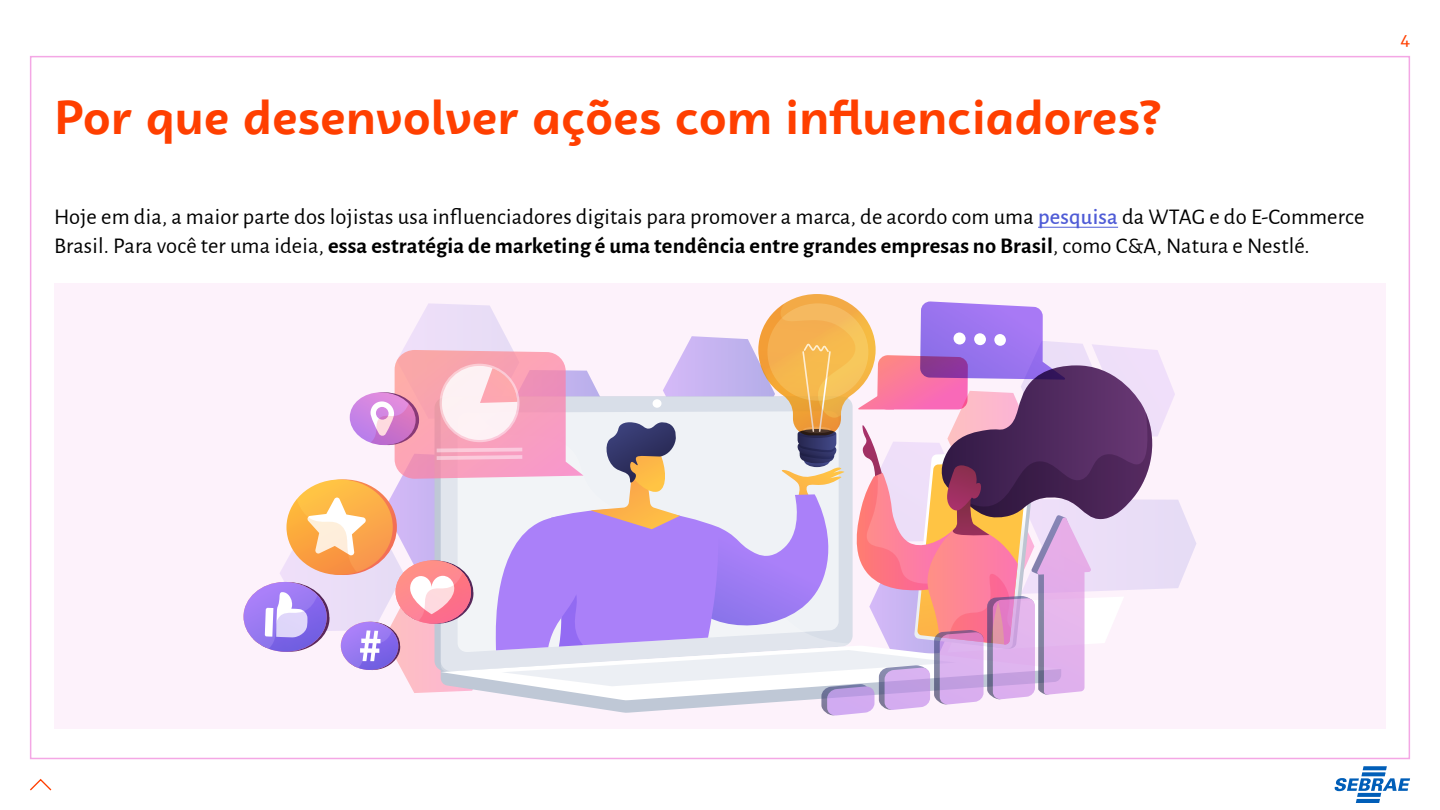
<style>
.page{position:relative;width:1440px;height:810px;background:#fff}
.page>*{position:absolute;margin:0;border:0;box-sizing:border-box;transform-origin:0 0}
.t1{font:700 48px "Campuni";letter-spacing:.01em;color:#ff3f00}
.t2{font:22.5px/29.7px "Alegreya Sans";letter-spacing:.01em;color:#000}
.t3{font:16.5px "Campuni";color:#ff3f00}
.s1{font-weight:500;color:#4f5cd6}
.s2{font-weight:700}
</style>
<div class="page">
<svg style="left:30px;top:778px;width:22px;height:13px"></svg>
<svg style="left:1335px;top:766px;width:75px;height:37px"></svg>
<hr style="left:1038px;top:227px;width:80px;height:1px;background:#4f5cd6">
<div style="left:54px;top:283px;width:1332px;height:446px;background:#fdf2fb"></div>
<svg style="left:244px;top:294px;width:952px;height:422px"></svg>
<h2 class="t1" style="left:54px;top:87px;width:1110px">Por que desenvolver ações com influenciadores?</h2>
<p class="t2" style="left:54px;top:200px;width:1312px">Hoje em dia, a maior parte dos lojistas usa influenciadores digitais para promover a marca, de acordo com uma <span class="s1">pesquisa</span> da WTAG e do E-Commerce<br>Brasil. Para você ter uma ideia, <span class="s2">essa estratégia de marketing é uma tendência entre grandes empresas no Brasil</span>, como C&amp;A, Natura e Nestlé.</p>
<p class="t3" style="left:1400px;top:28px;width:11px">4</p>
</div>
